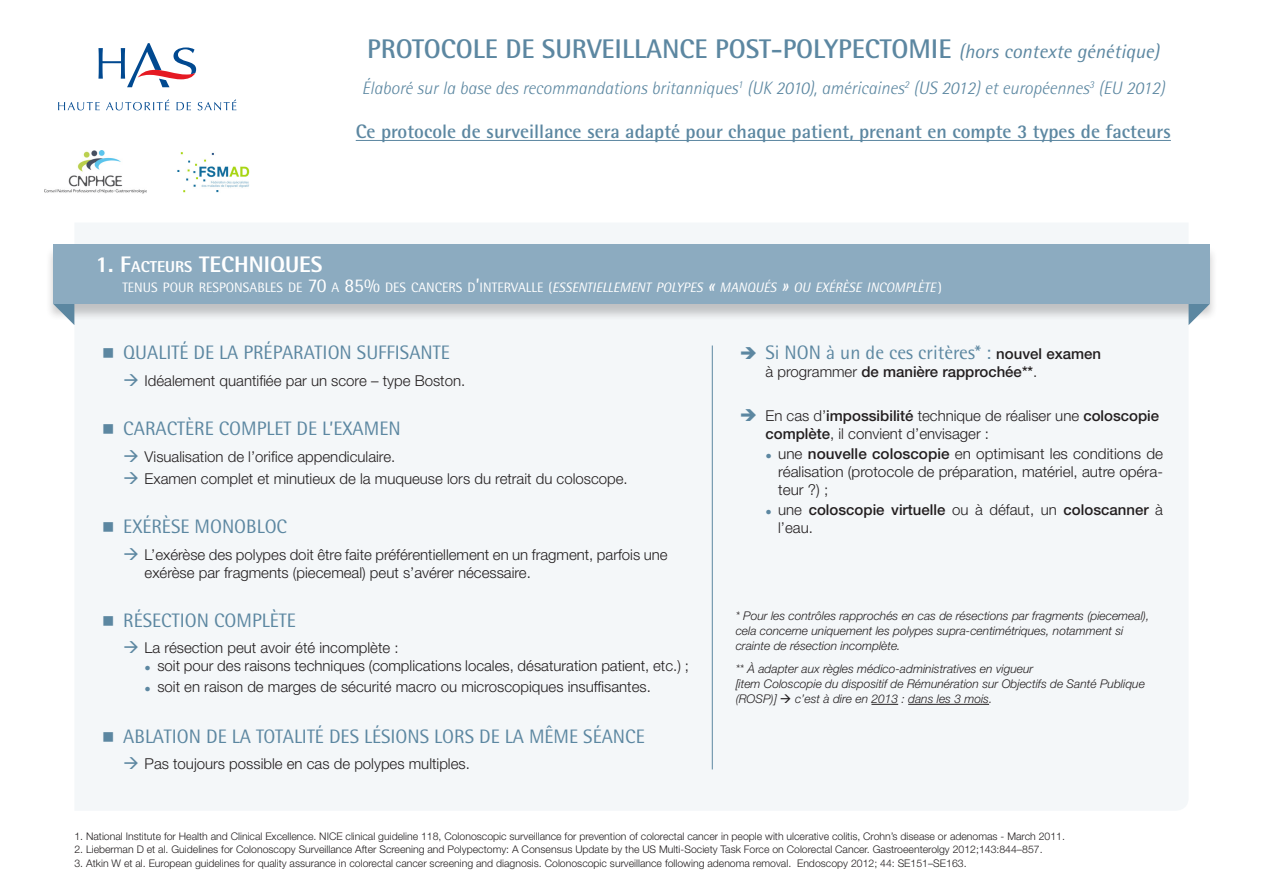
<style>
.page{position:relative;width:1263px;height:893px;background:#fff}
.page>*{position:absolute;margin:0;border:0;box-sizing:border-box;transform-origin:0 0}
.t1{font:700 27px "Rotis Semi Sans Std";color:#5c87a1}
.Rubrique{font:800 22.5px "Rotis Semi Sans Std";color:#fff}
.puce_carrée{font:19.5px "Rotis Semi Sans Std";color:#5c87a1}
.t2{font:700 19.5px "Rotis Semi Sans Std";color:#5c87a1}
.puce_fleche_vide{font:19.5px "Rotis Semi Sans Std";color:#5c87a1}
.t3{font:italic 300 18px "Rotis Semi Sans Std";color:#5c87a1}
.puce_fleche{font:300 15px/18px "Helvetica Neue LT Std";color:#231f20}
.puce_courant{font:300 15px/18px "Helvetica Neue LT Std";color:#231f20;text-align:justify}
.puce_fleche_vide-2{font:300 15px/18px "Helvetica Neue LT Std";color:#231f20}
.puce_courant-2{font:500 15px/18px "Helvetica Neue LT Std";color:#231f20}
.puce_fleche_vide-3{font:500 15px "Helvetica Neue LT Std";color:#231f20}
.Rubrique-2{font:italic 13.65px "Rotis Semi Sans Std";color:#fff}
.t4{font:italic 300 12px/15px "Helvetica Neue LT Std";color:#231f20}
.texte_roman_noir{font:300 10.5px "Helvetica Neue LT Std";color:#231f20}
.s1{font-weight:400;font-style:italic;font-size:19.5px}
.s2{font-size:15.75px}
.s3{font-style:normal}
.s4{font-style:normal;font-size:19.5px}
.s5{font-style:normal;font-size:13.5px}
.s6{font-size:19.5px}
.s7{font-family:"Arial";font-weight:400;font-size:10.5px;color:#5c87a1}
.s8{font-family:"Helvetica Neue LT Std";font-weight:500;font-size:15px;color:#231f20}
.s9{font-weight:300}
.s10{font-weight:500}
</style>
<div class="page">
<hr style="left:356px;top:140px;width:815px;height:1px;background:#5c87a1">
<svg style="left:58px;top:102px;width:42px;height:8px"></svg>
<svg style="left:106px;top:100px;width:63px;height:10px"></svg>
<svg style="left:177px;top:102px;width:14px;height:8px"></svg>
<svg style="left:198px;top:100px;width:38px;height:10px"></svg>
<svg style="left:98px;top:43px;width:98px;height:44px"></svg>
<div style="left:74px;top:223px;width:1114px;height:587px;background:#f4f7f9"></div>
<div style="left:45px;top:245px;width:1173px;height:76px;background:#231f20;opacity:.25"></div>
<div style="left:53px;top:244px;width:1157px;height:60px;background:#8cabc0"></div>
<svg style="left:53px;top:304px;width:21px;height:21px"></svg>
<svg style="left:1188px;top:304px;width:22px;height:21px"></svg>
<hr style="left:712px;top:345px;width:1px;height:424px;background:#5c87a1">
<svg style="left:871px;top:704px;width:27px;height:1px"></svg>
<hr style="left:908px;top:704px;width:81px;height:1px;background:#231f20">
<img style="left:177px;top:152px;width:73px;height:41px">
<img style="left:45px;top:150px;width:102px;height:43px">
<svg style="left:103px;top:348px;width:10px;height:10px"></svg>
<svg style="left:125px;top:374px;width:13px;height:12px"></svg>
<svg style="left:103px;top:424px;width:10px;height:10px"></svg>
<svg style="left:125px;top:449px;width:13px;height:13px"></svg>
<svg style="left:125px;top:472px;width:13px;height:12px"></svg>
<svg style="left:103px;top:522px;width:10px;height:10px"></svg>
<svg style="left:125px;top:547px;width:13px;height:13px"></svg>
<svg style="left:103px;top:616px;width:10px;height:10px"></svg>
<svg style="left:125px;top:641px;width:13px;height:12px"></svg>
<svg style="left:103px;top:732px;width:10px;height:10px"></svg>
<svg style="left:125px;top:757px;width:13px;height:12px"></svg>
<svg style="left:741px;top:347px;width:15px;height:12px"></svg>
<svg style="left:741px;top:409px;width:15px;height:12px"></svg>
<p class="t1" style="left:367px;top:32px;width:793px">PROTOCOLE DE SURVEILLANCE POST-POLYPECTOMIE <span class="s1">(hors contexte génétique)</span></p>
<p class="t3" style="left:362px;top:77px;width:805px">Élaboré sur la base des recommandations britanniques<sup>1</sup> (UK 2010), américaines<sup>2</sup> (US 2012) et européennes<sup>3</sup> (EU 2012)</p>
<p class="t2" style="left:356px;top:119px;width:817px">Ce protocole de surveillance sera adapté pour chaque patient, prenant en compte 3 types de facteurs</p>
<p class="Rubrique" style="left:96px;top:251px;width:203px">1. F<span class="s2">ACTEURS</span> TECHNIQUES</p>
<p class="Rubrique-2" style="left:122px;top:279px;width:821px"><span class="s3">TENUS POUR RESPONSABLES DE</span> <span class="s4">70</span> <span class="s3">A</span> <span class="s4">85%</span> <span class="s3">DES CANCERS D</span><span class="s4">’</span><span class="s3">INTERVALLE</span> <span class="s5">(</span>ESSENTIELLEMENT POLYPES <span class="s6">«</span> MANQUÉS <span class="s6">»</span> OU EXÉRÈSE INCOMPLÈTE <span class="s5">)</span></p>
<p class="puce_carrée" style="left:123px;top:341px;width:328px">QUALITÉ DE LA PRÉPARATION SUFFISANTE</p>
<p class="puce_fleche" style="left:145px;top:371px;width:322px">Idéalement quantifiée par un score – type Boston.</p>
<p class="puce_carrée" style="left:123px;top:417px;width:279px">CARACTÈRE COMPLET DE L’EXAMEN</p>
<p class="puce_fleche" style="left:145px;top:447px;width:252px">Visualisation de l’orifice appendiculaire.</p>
<p class="puce_fleche" style="left:145px;top:469px;width:485px">Examen complet et minutieux de la muqueuse lors du retrait du coloscope.</p>
<p class="puce_carrée" style="left:123px;top:515px;width:165px">EXÉRÈSE MONOBLOC</p>
<p class="puce_fleche" style="left:145px;top:545px;width:525px">L’exérèse des polypes doit être faite préférentiellement en un fragment, parfois une exérèse par fragments (piecemeal) peut s’avérer nécessaire.</p>
<p class="puce_carrée" style="left:123px;top:609px;width:174px">RÉSECTION COMPLÈTE</p>
<p class="puce_fleche" style="left:145px;top:639px;width:255px">La résection peut avoir été incomplète :</p>
<p class="puce_courant" style="left:145px;top:657px;width:546px"><span class="s7">●</span> soit pour des raisons techniques (complications locales, désaturation patient, etc.) ;</p>
<p class="puce_courant" style="left:145px;top:677px;width:508px"><span class="s7">●</span> soit en raison de marges de sécurité macro ou microscopiques insuffisantes.</p>
<p class="puce_carrée" style="left:123px;top:725px;width:523px">ABLATION DE LA TOTALITÉ DES LÉSIONS LORS DE LA MÊME SÉANCE</p>
<p class="puce_fleche" style="left:145px;top:755px;width:327px">Pas toujours possible en cas de polypes multiples.</p>
<p class="puce_fleche_vide" style="left:765px;top:341px;width:337px">Si NON à un de ces critères* : <span class="s8">nouvel examen</span></p>
<p class="puce_fleche_vide-3" style="left:765px;top:363px;width:273px"><span class="s9">à programmer</span> de manière rapprochée**<span class="s9">.</span></p>
<p class="puce_fleche_vide-2" style="left:765px;top:406px;width:395px">En cas d’<span class="s10">impossibilité</span> technique de réaliser une <span class="s10">coloscopie complète</span>, il convient d’envisager :</p>
<p class="puce_courant" style="left:778px;top:444px;width:386px;text-indent:-13px"><span class="s7">●</span> une <span class="s10">nouvelle coloscopie</span> en optimisant les conditions de réalisation (protocole de préparation, matériel, autre opéra&shy;teur ?) ;</p>
<p class="puce_courant-2" style="left:778px;top:501px;width:386px;text-indent:-13px"><span class="s7">●</span> <span class="s9">une</span> coloscopie virtuelle <span class="s9">ou à défaut, un</span> coloscanner <span class="s9">à l’eau.</span></p>
<p class="t4" style="left:736px;top:608px;width:415px">* Pour les contrôles rapprochés en cas de résections par fragments (piecemeal), cela concerne uniquement les polypes supra-centimétriques, notamment si crainte de résection incomplète.</p>
<p class="t4" style="left:736px;top:661px;width:299px">** À adapter aux règles médico-administratives en vigueur</p>
<p class="t4" style="left:736px;top:676px;width:411px">[item Coloscopie du dispositif de Rémunération sur Objectifs de Santé Publique (ROSP)] → c’est à dire en 2013 : dans les 3 mois.</p>
<p class="texte_roman_noir" style="left:74px;top:830px;width:992px">1. National Institute for Health and Clinical Excellence. NICE clinical guideline 118, Colonoscopic surveillance for prevention of colorectal cancer in people with ulcerative colitis, Crohn’s disease or adenomas - March 2011.</p>
<p class="texte_roman_noir" style="left:74px;top:843px;width:970px">2. Lieberman D et al. Guidelines for Colonoscopy Surveillance After Screening and Polypectomy: A Consensus Update by the US Multi-Society Task Force on Colorectal Cancer. Gastroeenterolgy 2012;143:844–857.</p>
<p class="texte_roman_noir" style="left:74px;top:857px;width:894px">3. Atkin W et al. European guidelines for quality assurance in colorectal cancer screening and diagnosis. Colonoscopic surveillance following adenoma removal. Endoscopy 2012; 44: SE151–SE163.</p>
</div>
